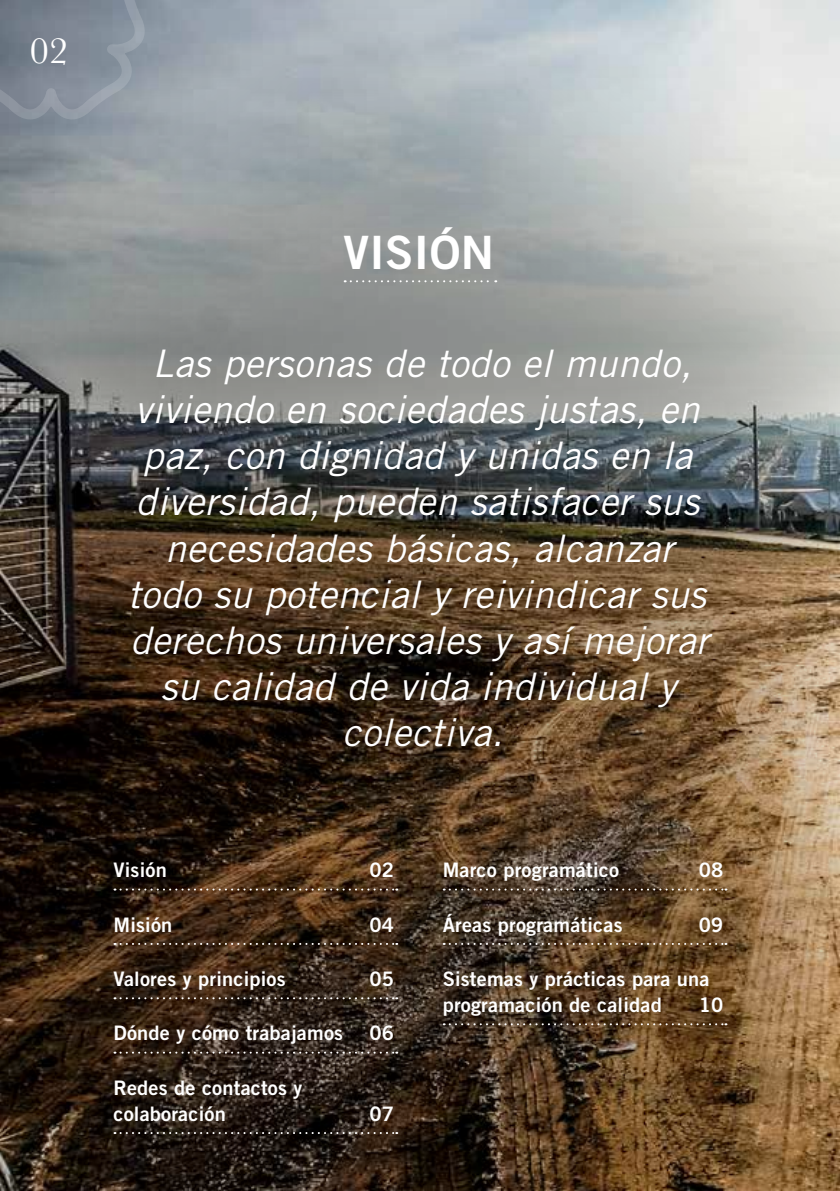
<style>
.page{position:relative;width:840px;height:1191px;background:#fff}
.page>*{position:absolute;margin:0;border:0;box-sizing:border-box;transform-origin:0 0}
.t1{font:46px "Trade Gothic LT Std Bd 2";letter-spacing:.01em;color:#fff}
.t2{font:italic 38px/46px "Trade Gothic LT Std";letter-spacing:.01em;color:#fff;text-align:center}
.t3{font:38px "Baskerville";color:#fff}
.t4{font:20px/26px "Trade Gothic LT Std Bd 2";letter-spacing:.01em;color:#fff}
</style>
<div class="page">
<div style="left:0;top:0;width:839px;height:1191px;background:#000;opacity:.3"></div>
<svg style="left:344px;top:280px;width:152px;height:2px"></svg>
<svg style="left:114px;top:888px;width:283px;height:2px"></svg>
<svg style="left:114px;top:943px;width:283px;height:2px"></svg>
<svg style="left:114px;top:997px;width:283px;height:2px"></svg>
<svg style="left:114px;top:1051px;width:283px;height:2px"></svg>
<svg style="left:114px;top:1132px;width:283px;height:2px"></svg>
<svg style="left:443px;top:888px;width:283px;height:2px"></svg>
<svg style="left:443px;top:943px;width:283px;height:2px"></svg>
<svg style="left:443px;top:1023px;width:283px;height:2px"></svg>
<p class="t3" style="left:30px;top:26px;width:40px">02</p>
<p class="t1" style="left:343px;top:224px;width:152px">VISIÓN</p>
<p class="t2" style="left:128px;top:341px;width:582px">Las personas de todo el mundo, viviendo en sociedades justas, en paz, con dignidad y unidas en la diversidad, pueden satisfacer sus necesidades básicas, alcanzar todo su potencial y reivindicar sus derechos universales y así mejorar su calidad de vida individual y colectiva.</p>
<p class="t4" style="left:113px;top:856px;width:55px">Visión</p>
<p class="t4" style="left:369px;top:856px;width:26px">02</p>
<p class="t4" style="left:113px;top:911px;width:60px">Misión</p>
<p class="t4" style="left:369px;top:911px;width:26px">04</p>
<p class="t4" style="left:113px;top:965px;width:173px">Valores y principios</p>
<p class="t4" style="left:369px;top:965px;width:26px">05</p>
<p class="t4" style="left:113px;top:1019px;width:231px">Dónde y cómo trabajamos</p>
<p class="t4" style="left:369px;top:1019px;width:26px">06</p>
<p class="t4" style="left:113px;top:1074px;width:190px">Redes de contactos y colaboración</p>
<p class="t4" style="left:369px;top:1100px;width:26px">07</p>
<p class="t4" style="left:442px;top:856px;width:178px">Marco programático</p>
<p class="t4" style="left:698px;top:856px;width:26px">08</p>
<p class="t4" style="left:442px;top:911px;width:181px">Áreas programáticas</p>
<p class="t4" style="left:698px;top:911px;width:26px">09</p>
<p class="t4" style="left:442px;top:965px;width:268px">Sistemas y prácticas para una programación de calidad</p>
<p class="t4" style="left:698px;top:991px;width:26px">10</p>
</div>
